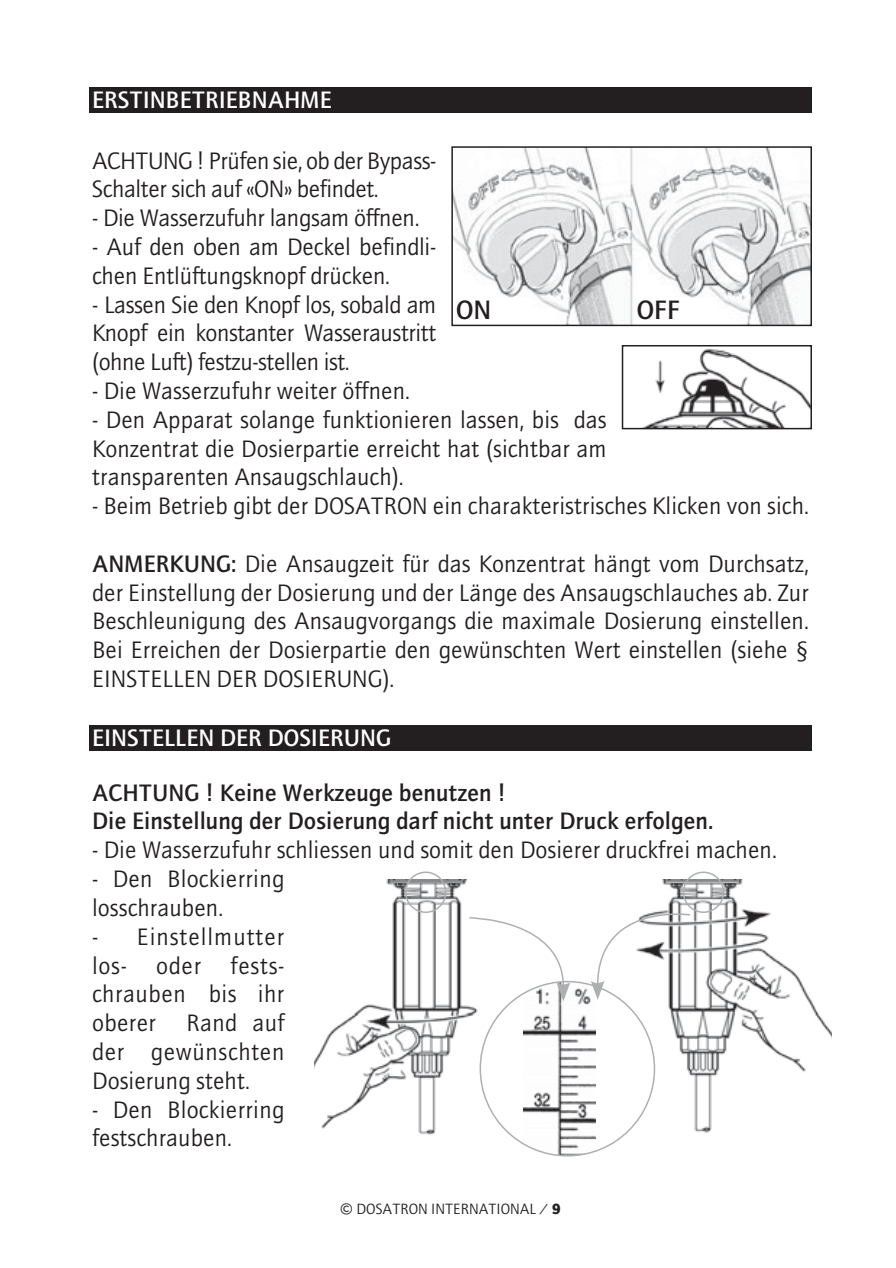
<style>
.page{position:relative;width:896px;height:1268px;background:#fff}
.page>*{position:absolute;margin:0;border:0;box-sizing:border-box;transform-origin:0 0}
.t1{font:500 26.7px "AT Quay Sans";color:#231f20}
.t2{font:24px/28.8px "AT Quay Sans";color:#231f20;text-align:justify}
.t3{font:500 24px/28.8px "AT Quay Sans";color:#231f20}
.t4{font:24px/28.8px "AT Quay Sans";letter-spacing:-.02em;color:#231f20}
.t5{font:500 24px "AT Quay Sans";color:#fff}
.t6{font:15px "AT Quay Sans";color:#231f20}
.s1{font-weight:500}
.s2{font-size:24px}
.s3{font-weight:900}
</style>
<div class="page">
<div style="left:89px;top:87px;width:723px;height:25px;background:#231f20"></div>
<div style="left:89px;top:725px;width:723px;height:25px;background:#231f20"></div>
<img style="left:454px;top:149px;width:355px;height:174px">
<div style="left:451px;top:146px;width:361px;height:180px;border:2px solid #231f20"></div>
<img style="left:646px;top:349px;width:163px;height:77px">
<div style="left:622px;top:345px;width:190px;height:84px;border:2px solid #231f20"></div>
<img style="left:314px;top:879px;width:517px;height:264px">
<div style="left:480px;top:981px;width:174px;height:174px;background:#fff;border-radius:50%"></div>
<img style="left:524px;top:981px;width:71px;height:174px">
<div style="left:405px;top:871px;width:41px;height:42px;border:2px solid #adb0b2;border-radius:50%"></div>
<div style="left:683px;top:871px;width:41px;height:42px;border:2px solid #adb0b2;border-radius:50%"></div>
<svg style="left:468px;top:916px;width:102px;height:85px"></svg>
<svg style="left:591px;top:902px;width:101px;height:97px"></svg>
<p class="t5" style="left:92px;top:88px;width:241px">ERSTINBETRIEBNAHME</p>
<p class="t4" style="left:92px;top:147px;width:346px">ACHTUNG ! Prüfen sie, ob der Bypass-<br>Schalter sich auf «ON» befindet.</p>
<p class="t2" style="left:92px;top:205px;width:329px">- Die Wasserzufuhr langsam öffnen.</p>
<p class="t2" style="left:92px;top:233px;width:346px">- Auf den oben am Deckel befindli&shy;chen Entlüftungsknopf drücken.</p>
<p class="t2" style="left:92px;top:291px;width:346px">- Lassen Sie den Knopf los, sobald am Knopf ein konstanter Wasseraustritt (ohne Luft) festzu-stellen ist.</p>
<p class="t2" style="left:92px;top:377px;width:319px">- Die Wasserzufuhr weiter öffnen.</p>
<p class="t2" style="left:92px;top:406px;width:516px">- Den Apparat solange funktionieren lassen, bis das Konzentrat die Dosierpartie erreicht hat (sichtbar am transparenten Ansaugschlauch).</p>
<p class="t2" style="left:92px;top:493px;width:718px">- Beim Betrieb gibt der DOSATRON ein charakteristrisches Klicken von sich.</p>
<p class="t2" style="left:92px;top:550px;width:718px"><span class="s1">ANMERKUNG:</span> Die Ansaugzeit für das Konzentrat hängt vom Durchsatz, der Einstellung der Dosierung und der Länge des Ansaugschlauches ab. Zur Beschleunigung des Ansaugvorgangs die maximale Dosierung einstellen.<br>Bei Erreichen der Dosierpartie den gewünschten Wert einstellen (siehe § EINSTELLEN DER DOSIERUNG).</p>
<p class="t1" style="left:456px;top:297px;width:37px">ON</p>
<p class="t1" style="left:637px;top:297px;width:45px">OFF</p>
<p class="t5" style="left:92px;top:726px;width:301px">EINSTELLEN DER DOSIERUNG</p>
<p class="t3" style="left:92px;top:779px;width:623px">ACHTUNG ! Keine Werkzeuge benutzen !<br>Die Einstellung der Dosierung darf nicht unter Druck erfolgen.</p>
<p class="t2" style="left:92px;top:837px;width:686px">- Die Wasserzufuhr schliessen und somit den Dosierer druckfrei machen.</p>
<p class="t2" style="left:92px;top:865px;width:194px">- Den Blockierring losschrauben.</p>
<p class="t2" style="left:92px;top:923px;width:194px">- Einstellmutter los- oder fests&shy;chrauben bis ihr oberer</p>
<p class="t2" style="left:92px;top:1009px;width:194px;text-indent:94px">Rand auf der gewünschten Dosierung steht.</p>
<p class="t2" style="left:92px;top:1096px;width:194px">- Den Blockierring festschrauben.</p>
<p class="t6" style="left:340px;top:1201px;width:223px"><span class="s2">©</span> DOSATRON INTERNATIONAL / <span class="s3">9</span></p>
</div>
